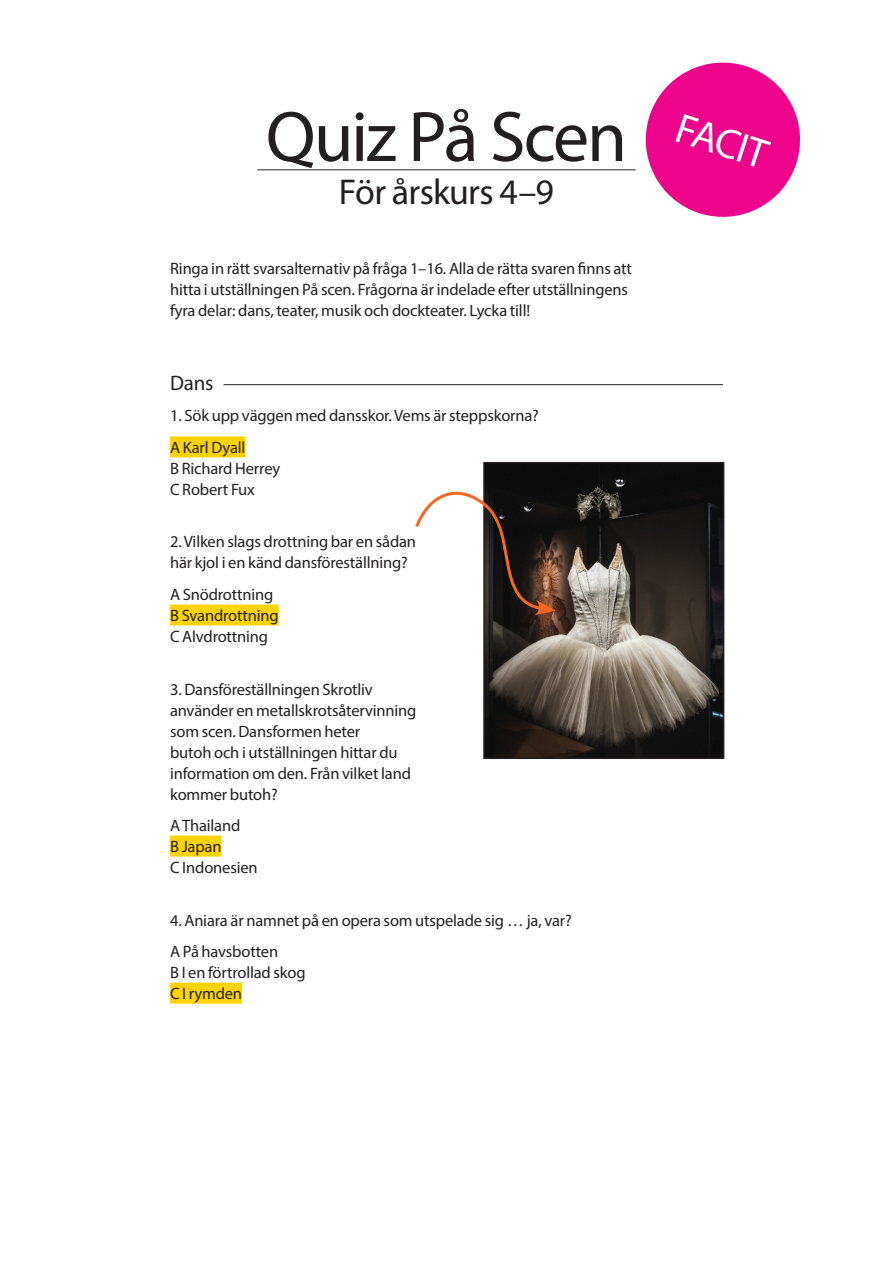
<style>
.page{position:relative;width:893px;height:1263px;background:#fff}
.page>*{position:absolute;margin:0;border:0;box-sizing:border-box;transform-origin:0 0}
.t1{font:72px "Myriad Pro";letter-spacing:-.03em;color:#231f20}
.t2{font:42.15px "Myriad Pro";color:#fff}
.t3{font:36px "Myriad Pro";letter-spacing:-.02em;color:#231f20}
.Ämnesrubrik{font:21px "Myriad Pro";color:#231f20}
.Fråga{font:16.5px/21px "Myriad Pro";letter-spacing:-.01em;color:#231f20}
.Brödtext{font:16.5px/21px "Myriad Pro";letter-spacing:-.01em;color:#231f20}
.Svarsalternativ{font:16.5px "Myriad Pro";letter-spacing:-.01em;color:#231f20}
.Fråga__efter_Ämnesru{font:16.5px "Myriad Pro";letter-spacing:-.01em;color:#231f20}
.Svarsalternativ__sis{font:16.5px "Myriad Pro";letter-spacing:-.01em;color:#231f20}
</style>
<div class="page">
<hr style="left:257px;top:169px;width:379px;height:1px;background:#231f20">
<div style="left:170px;top:436px;width:75px;height:21px;background:#fed304"></div>
<div style="left:170px;top:604px;width:109px;height:21px;background:#fed304"></div>
<div style="left:170px;top:835px;width:52px;height:21px;background:#fed304"></div>
<div style="left:170px;top:982px;width:72px;height:21px;background:#fed304"></div>
<hr style="left:224px;top:384px;width:499px;height:1px;background:#231f20">
<svg style="left:483px;top:461px;width:242px;height:298px;background:#453f39"></svg>
<svg style="left:415px;top:482px;width:141px;height:133px"></svg>
<svg style="left:645px;top:62px;width:155px;height:155px"></svg>
<p class="t1" style="left:266px;top:92px;width:363px">Quiz På Scen</p>
<p class="t3" style="left:339px;top:170px;width:217px">För årskurs 4–9</p>
<p class="Brödtext" style="left:170px;top:258px;width:463px">Ringa in rätt svarsalternativ på fråga 1–16. Alla de rätta svaren finns att hitta i utställningen På scen. Frågorna är indelade efter utställningens fyra delar: dans, teater, musik och dockteater. Lycka till!</p>
<p class="Ämnesrubrik" style="left:170px;top:370px;width:45px">Dans</p>
<p class="Fråga__efter_Ämnesru" style="left:170px;top:406px;width:370px">1. Sök upp väggen med dansskor. Vems är steppskorna?</p>
<p class="Svarsalternativ" style="left:170px;top:437px;width:77px">A Karl Dyall</p>
<p class="Svarsalternativ" style="left:170px;top:458px;width:112px">B Richard Herrey</p>
<p class="Svarsalternativ" style="left:170px;top:479px;width:86px">C Robert Fux</p>
<p class="Fråga" style="left:170px;top:531px;width:247px">2. Vilken slags drottning bar en sådan här kjol i en känd dansföreställning?</p>
<p class="Svarsalternativ" style="left:170px;top:584px;width:105px">A Snödrottning</p>
<p class="Svarsalternativ" style="left:170px;top:605px;width:110px">B Svandrottning</p>
<p class="Svarsalternativ" style="left:170px;top:626px;width:100px">C Alvdrottning</p>
<p class="Fråga" style="left:170px;top:678px;width:248px">3. Dansföreställningen Skrotliv använder en metallskrotsåtervinning som scen. Dansformen heter<br>butoh och i utställningen hittar du information om den. Från vilket land kommer butoh?</p>
<p class="Svarsalternativ" style="left:170px;top:815px;width:72px">A Thailand</p>
<p class="Svarsalternativ" style="left:170px;top:836px;width:53px">B Japan</p>
<p class="Svarsalternativ" style="left:170px;top:857px;width:89px">C Indonesien</p>
<p class="Fråga" style="left:170px;top:909px;width:403px">4. Aniara är namnet på en opera som utspelade sig … ja, var?</p>
<p class="Svarsalternativ" style="left:170px;top:941px;width:110px">A På havsbotten</p>
<p class="Svarsalternativ" style="left:170px;top:962px;width:137px">B I en förtrollad skog</p>
<p class="Svarsalternativ__sis" style="left:170px;top:983px;width:74px">C I rymden</p>
<h2 class="t2" style="left:685px;top:102px;width:96px;rotate:18deg">FACIT</h2>
</div>
